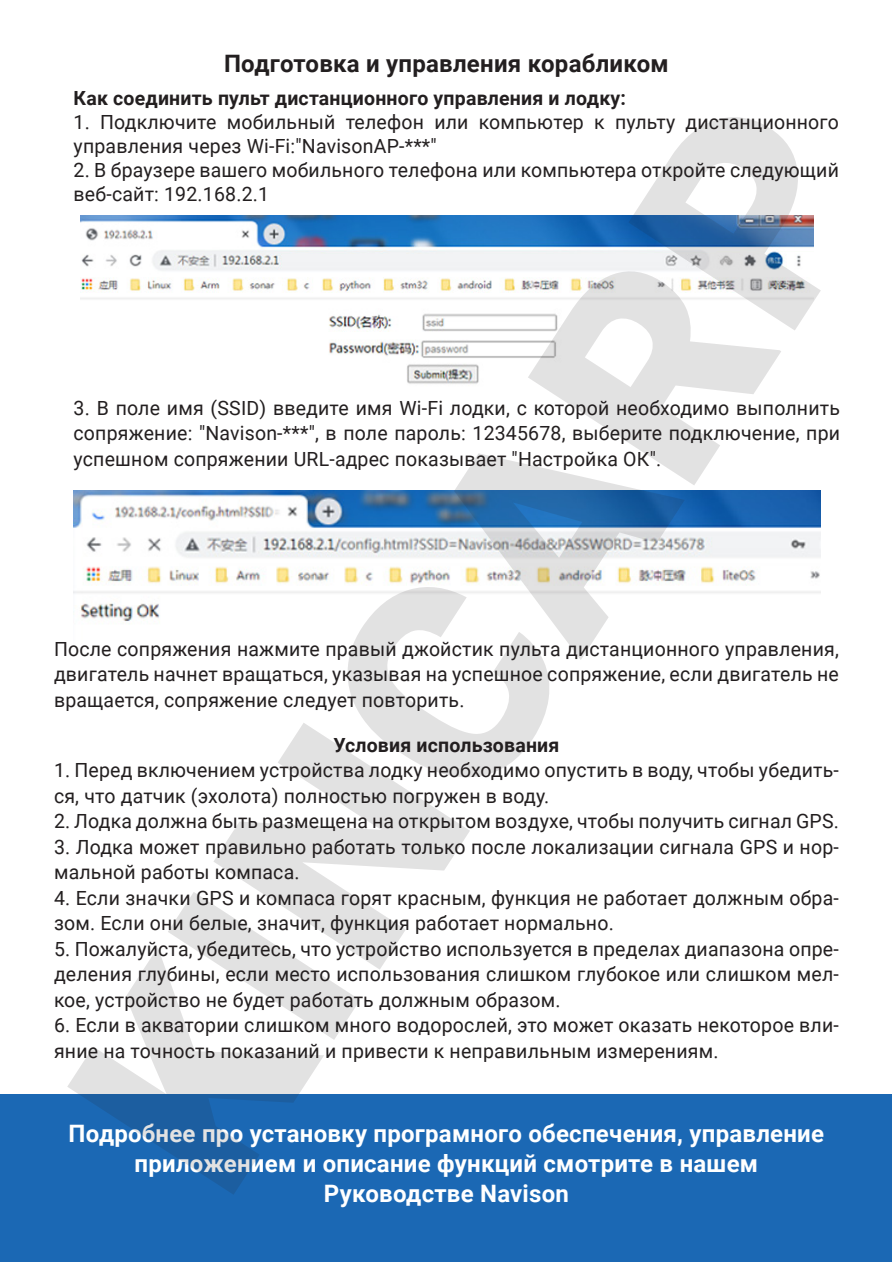
<style>
.page{position:relative;width:893px;height:1263px;background:#fff}
.page>*{position:absolute;margin:0;border:0;box-sizing:border-box;transform-origin:0 0}
.t1{font:900 279px "Roboto";color:#231f20}
.t2{font:700 24px/30px "Roboto";letter-spacing:.01em;color:#fff;text-align:center}
.t3{font:700 24px "Roboto";letter-spacing:.01em;color:#231f20}
.t4{font:19.5px/25.5px "Roboto";letter-spacing:.01em;color:#231f20}
.t5{font:700 19.5px "Roboto";letter-spacing:.01em;color:#231f20}
</style>
<div class="page">
<div style="left:1px;top:1094px;width:891px;height:168px;background:#1b68b4"></div>
<img style="left:80px;top:216px;width:734px;height:168px">
<img style="left:74px;top:490px;width:746px;height:134px">
<p class="t3" style="left:224px;top:47px;width:446px">Подготовка и управления корабликом</p>
<h1 class="t1" style="left:-22px;top:1047px;width:1213px;rotate:-57deg">KINCARP</h1>
<p class="t5" style="left:74px;top:84px;width:554px">Как соединить пульт дистанционного управления и лодку:</p>
<p class="t4" style="left:74px;top:109px;width:767px;line-height:24px">1. Подключите мобильный телефон или компьютер к пульту дистанционного управления через Wi-Fi:"NavisonAP-***"</p>
<p class="t4" style="left:74px;top:157px;width:767px;line-height:24px">2. В браузере вашего мобильного телефона или компьютера откройте следующий веб-сайт: 192.168.2.1</p>
<p class="t4" style="left:74px;top:394px;width:768px;text-align:justify">3. В поле имя (SSID) введите имя Wi-Fi лодки, с которой необходимо выполнить сопряжение: "Navison-***", в поле пароль: 12345678, выберите подключение, при успешном сопряжении URL-адрес показывает "Настройка ОК".</p>
<p class="t4" style="left:54px;top:635px;width:786px;text-align:justify">После сопряжения нажмите правый джойстик пульта дистанционного управления, двигатель начнет вращаться, указывая на успешное сопряжение, если двигатель не вращается, сопряжение следует повторить.</p>
<p class="t5" style="left:333px;top:731px;width:228px">Условия использования</p>
<p class="t4" style="left:54px;top:757px;width:786px">1. Перед включением устройства лодку необходимо опустить в воду, чтобы убедить&shy;ся, что датчик (эхолота) полностью погружен в воду.</p>
<p class="t4" style="left:54px;top:808px;width:786px">2. Лодка должна быть размещена на открытом воздухе, чтобы получить сигнал GPS.</p>
<p class="t4" style="left:54px;top:833px;width:786px">3. Лодка может правильно работать только после локализации сигнала GPS и нор&shy;мальной работы компаса.</p>
<p class="t4" style="left:54px;top:884px;width:786px">4. Если значки GPS и компаса горят красным, функция не работает должным обра&shy;зом. Если они белые, значит, функция работает нормально.</p>
<p class="t4" style="left:54px;top:935px;width:786px;text-align:justify">5. Пожалуйста, убедитесь, что устройство используется в пределах диапазона опре&shy;деления глубины, если место использования слишком глубокое или слишком мел&shy;кое, устройство не будет работать должным образом.</p>
<p class="t4" style="left:54px;top:1012px;width:786px">6. Если в акватории слишком много водорослей, это может оказать некоторое вли&shy;яние на точность показаний и привести к неправильным измерениям.</p>
<p class="t2" style="left:69px;top:1118px;width:757px">Подробнее про установку програмного обеспечения, управление приложением и описание функций смотрите в нашем</p>
<p class="t2" style="left:324px;top:1178px;width:247px">Руководстве Navison</p>
</div>
